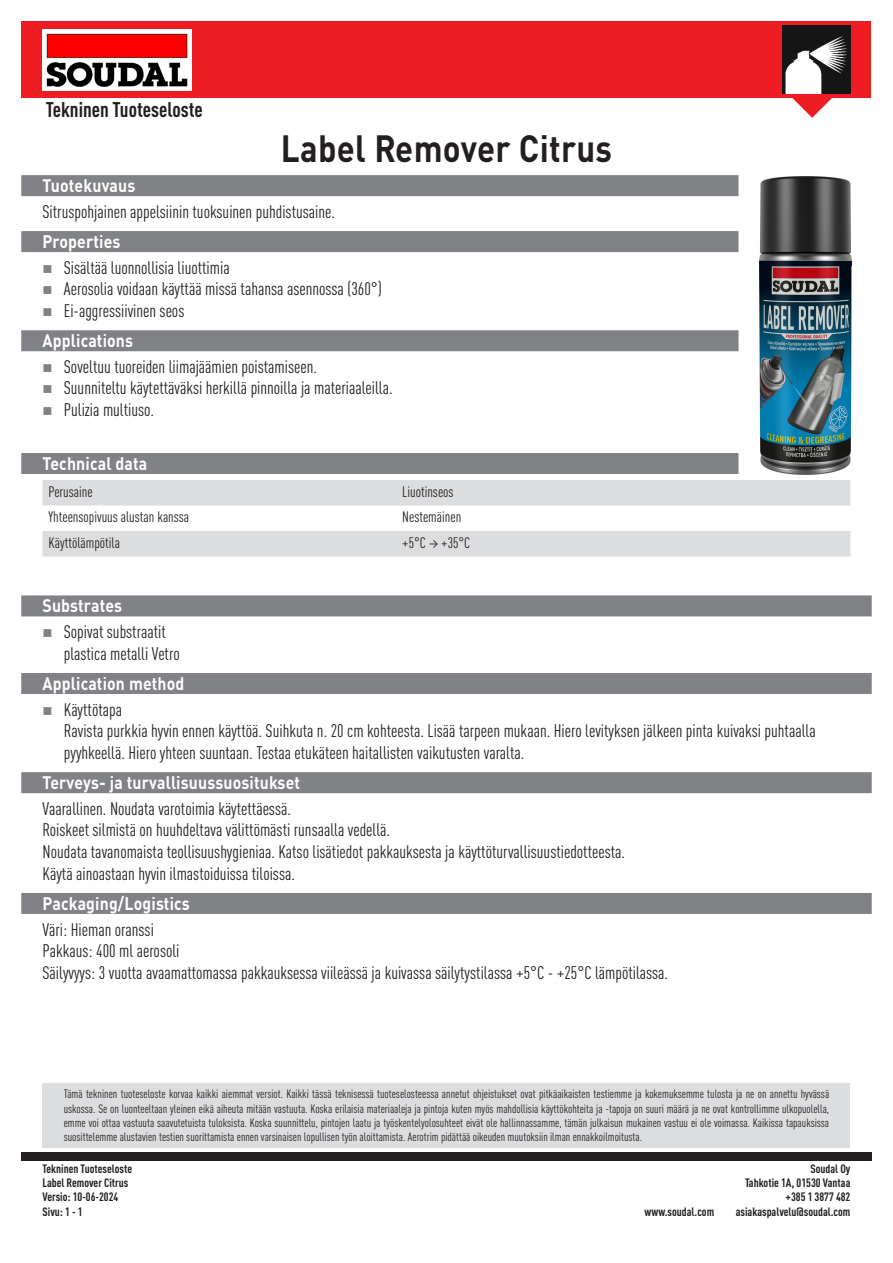
<style>
.page{position:relative;width:893px;height:1263px;background:#fff}
.page>*{position:absolute;margin:0;border:0;box-sizing:border-box;transform-origin:0 0}
.t1{font:700 37.5px "DIN Pro";letter-spacing:.01em;color:#231f20;scale:.88 1}
.Disclamer_Title{font:700 condensed 21px "DIN Pro";color:#231f20}
.Body_tekst{font:condensed 18px/21.6px "DIN Pro";color:#231f20}
.Labels{font:700 18px "DIN Pro";letter-spacing:.01em;color:#fff;scale:.88 1}
.TechData{font:condensed 15px "DIN Pro";color:#231f20}
.Disclaimer{font:condensed 12px/14.4px "DIN Pro";color:#231f20;text-align:justify}
.Disclaimer-2{font:700 condensed 12px "DIN Pro";color:#231f20}
</style>
<div class="page">
<div style="left:21px;top:1152px;width:851px;height:9px;background:#231f20"></div>
<div style="left:21px;top:21px;width:850px;height:77px;background:#ee1d23"></div>
<svg style="left:792px;top:98px;width:40px;height:20px"></svg>
<img style="left:43px;top:29px;width:149px;height:61px">
<img style="left:782px;top:26px;width:68px;height:68px">
<img style="left:760px;top:176px;width:91px;height:298px">
<div style="left:21px;top:453px;width:717px;height:21px;background:#808285"></div>
<div style="left:21px;top:595px;width:851px;height:21px;background:#808285"></div>
<div style="left:21px;top:673px;width:851px;height:21px;background:#808285"></div>
<div style="left:21px;top:772px;width:851px;height:21px;background:#808285"></div>
<div style="left:21px;top:893px;width:851px;height:21px;background:#808285"></div>
<svg style="left:43px;top:480px;width:807px;height:77px;fill:#dcdddf"></svg>
<div style="left:43px;top:1083px;width:807px;height:65px;background:#dcdddf"></div>
<div style="left:21px;top:175px;width:717px;height:21px;background:#808285"></div>
<div style="left:21px;top:231px;width:717px;height:21px;background:#808285"></div>
<div style="left:21px;top:330px;width:717px;height:21px;background:#808285"></div>
<p class="Disclamer_Title" style="left:46px;top:94px;width:158px">Tekninen Tuoteseloste</p>
<p class="t1" style="left:281px;top:117px;width:378px">Label Remover Citrus</p>
<p class="Labels" style="left:43px;top:170px;width:107px">Tuotekuvaus</p>
<p class="Body_tekst" style="left:43px;top:199px;width:294px">Sitruspohjainen appelsiinin tuoksuinen puhdistusaine.</p>
<p class="Labels" style="left:43px;top:226px;width:90px">Properties</p>
<p class="Body_tekst" style="left:64px;top:255px;width:167px">Sisältää luonnollisia liuottimia</p>
<p class="Body_tekst" style="left:64px;top:277px;width:319px">Aerosolia voidaan käyttää missä tahansa asennossa (360°)</p>
<p class="Body_tekst" style="left:64px;top:298px;width:122px">Ei-aggressiivinen seos</p>
<p class="Labels" style="left:43px;top:325px;width:104px">Applications</p>
<p class="Body_tekst" style="left:64px;top:354px;width:255px">Soveltuu tuoreiden liimajäämien poistamiseen.</p>
<p class="Body_tekst" style="left:64px;top:376px;width:330px">Suunniteltu käytettäväksi herkillä pinnoilla ja materiaaleilla.</p>
<p class="Body_tekst" style="left:64px;top:398px;width:92px">Pulizia multiuso.</p>
<p class="Labels" style="left:43px;top:448px;width:121px">Technical data</p>
<p class="TechData" style="left:49px;top:481px;width:46px">Perusaine</p>
<p class="TechData" style="left:402px;top:481px;width:53px">Liuotinseos</p>
<p class="TechData" style="left:49px;top:506px;width:142px">Yhteensopivuus alustan kanssa</p>
<p class="TechData" style="left:402px;top:506px;width:60px">Nestemäinen</p>
<p class="TechData" style="left:49px;top:532px;width:73px">Käyttölämpötila</p>
<p class="TechData" style="left:402px;top:532px;width:69px">+5°C → +35°C</p>
<p class="Labels" style="left:43px;top:591px;width:92px">Substrates</p>
<p class="Body_tekst" style="left:64px;top:619px;width:117px">Sopivat substraatit plastica metalli Vetro</p>
<p class="Labels" style="left:43px;top:668px;width:163px">Application method</p>
<p class="Body_tekst" style="left:64px;top:697px;width:753px">Käyttötapa<br>Ravista purkkia hyvin ennen käyttöä. Suihkuta n. 20 cm kohteesta. Lisää tarpeen mukaan. Hiero levityksen jälkeen pinta kuivaksi puhtaalla pyyhkeellä. Hiero yhteen suuntaan. Testaa etukäteen haitallisten vaikutusten varalta.</p>
<p class="Labels" style="left:43px;top:767px;width:294px">Terveys- ja turvallisuussuositukset</p>
<p class="Body_tekst" style="left:43px;top:796px;width:250px">Vaarallinen. Noudata varotoimia käytettäessä.</p>
<p class="Body_tekst" style="left:43px;top:818px;width:349px">Roiskeet silmistä on huuhdeltava välittömästi runsaalla vedellä.</p>
<p class="Body_tekst" style="left:43px;top:839px;width:584px">Noudata tavanomaista teollisuushygieniaa. Katso lisätiedot pakkauksesta ja käyttöturvallisuustiedotteesta.</p>
<p class="Body_tekst" style="left:43px;top:861px;width:254px">Käytä ainoastaan hyvin ilmastoiduissa tiloissa.</p>
<p class="Labels" style="left:43px;top:888px;width:169px">Packaging/Logistics</p>
<p class="Body_tekst" style="left:43px;top:917px;width:627px">Väri: Hieman oranssi<br>Pakkaus: 400 ml aerosoli<br>Säilyvyys: 3 vuotta avaamattomassa pakkauksessa viileässä ja kuivassa säilytystilassa +5°C - +25°C lämpötilassa.</p>
<p class="Disclaimer" style="left:64px;top:1086px;width:767px">Tämä tekninen tuoteseloste korvaa kaikki aiemmat versiot. Kaikki tässä teknisessä tuoteselosteessa annetut ohjeistukset ovat pitkäaikaisten testiemme ja kokemuksemme tulosta ja ne on annettu hyvässä uskossa. Se on luonteeltaan yleinen eikä aiheuta mitään vastuuta. Koska erilaisia materiaaleja ja pintoja kuten myös mahdollisia käyttökohteita ja -tapoja on suuri määrä ja ne ovat kontrollimme ulkopuolella, emme voi ottaa vastuuta saavutetuista tuloksista. Koska suunnittelu, pintojen laatu ja työskentelyolosuhteet eivät ole hallinnassamme, tämän julkaisun mukainen vastuu ei ole voimassa. Kaikissa tapauksissa suosittelemme alustavien testien suorittamista ennen varsinaisen lopullisen työn aloittamista. Aerotrim pidättää oikeuden muutoksiin ilman ennakkoilmoitusta.</p>
<p class="Disclaimer-2" style="left:43px;top:1159px;width:91px">Tekninen Tuoteseloste</p>
<p class="Disclaimer-2" style="left:43px;top:1174px;width:87px">Label Remover Citrus</p>
<p class="Disclaimer-2" style="left:43px;top:1188px;width:77px">Versio: 10-06-2024</p>
<p class="Disclaimer-2" style="left:43px;top:1202px;width:42px">Sivu: 1 - 1</p>
<p class="Disclaimer-2" style="left:811px;top:1159px;width:41px">Soudal Oy</p>
<p class="Disclaimer-2" style="left:745px;top:1174px;width:107px">Tahkotie 1A, 01530 Vantaa</p>
<p class="Disclaimer-2" style="left:786px;top:1188px;width:66px">+385 1 3877 482</p>
<p class="Disclaimer-2" style="left:644px;top:1202px;width:71px">www.soudal.com</p>
<p class="Disclaimer-2" style="left:736px;top:1202px;width:116px">asiakaspalvelu@soudal.com</p>
</div>
